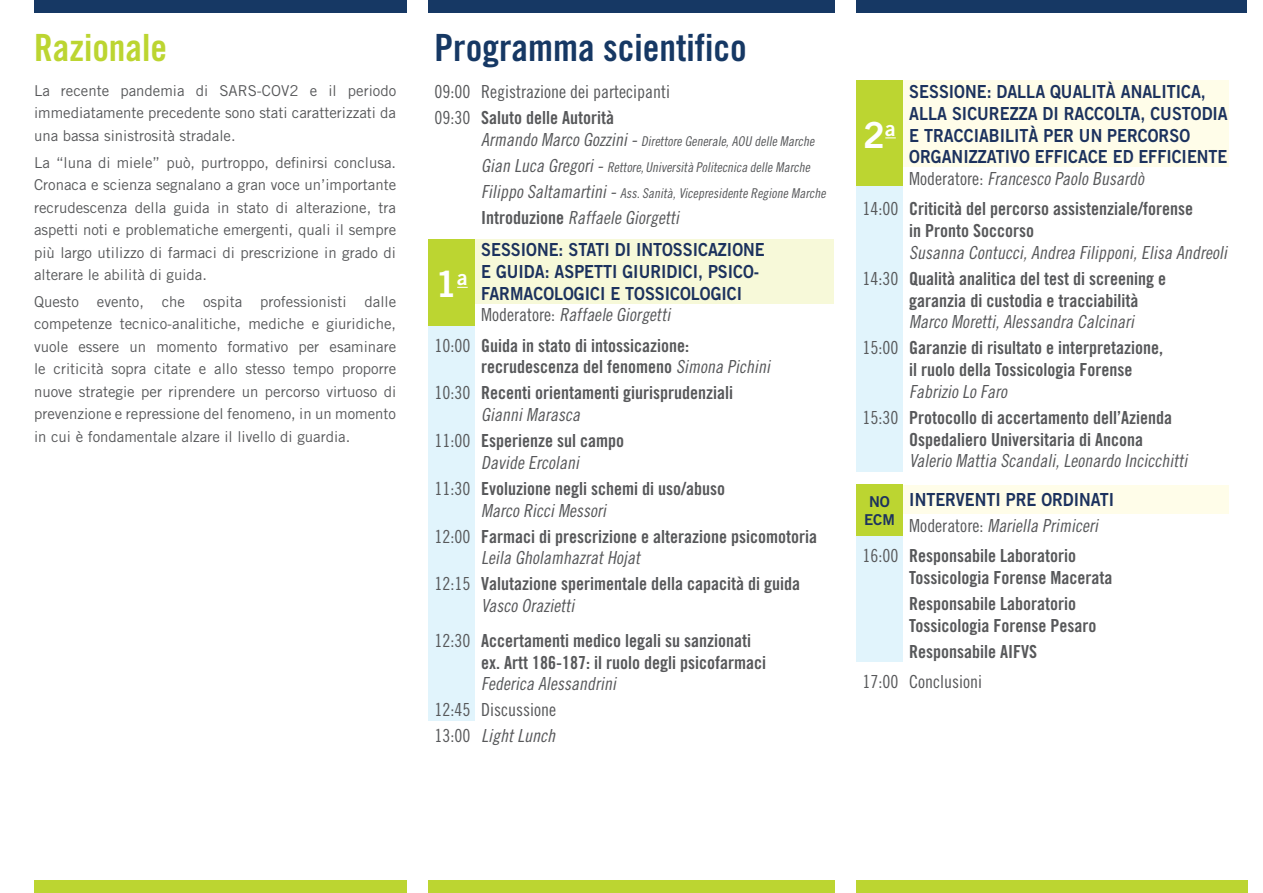
<style>
.page{position:relative;width:1263px;height:893px;background:#fff}
.page>*{position:absolute;margin:0;border:0;box-sizing:border-box;transform-origin:0 0}
.t1{font:37.5px "Trade Gothic Bold Cond Twenty";color:#163864}
.t2{font:37.5px "Trade Gothic Bold Cond Twenty";color:#bcd531}
.t3{font:36px "Trade Gothic Bold Two";color:#fff}
.t4{font:18px/21.8px "Trade Gothic Bold Cond Twenty";color:#57585a}
.t5{font:italic 18px "Trade Gothic Cond Eighteen";color:#57585a}
.t6{font:18px/21.8px "Trade Gothic Bold Two";color:#1c325e;scale:.9 1}
.t7{font:18px "Trade Gothic Cond Eighteen";color:#57585a}
.t8{font:18px "Trade Gothic Cond Eighteen Obl";color:#57585a}
.t9{font:15px/22.5px "Trade Gothic";color:#57585a;text-align:justify}
.t10{font:15px/18px "Trade Gothic Bold Two";color:#1c325e;text-align:center}
.t11{font:italic 13.5px/26px "Trade Gothic Cond Eighteen";color:#57585a}
.s1{font-family:"Trade Gothic Cond Eighteen"}
.s2{font-size:18px}
.s3{font-family:"Trade Gothic Bold Cond Twenty";font-style:normal}
.s4{font-style:normal}
.s5{font-family:"Trade Gothic Cond Eighteen";font-style:italic}
.s6{font-family:"Minion Pro";color:#231f20}
</style>
<div class="page">
<div style="left:429px;top:326px;width:46px;height:395px;background:#e1f4fc"></div>
<div style="left:429px;top:239px;width:405px;height:65px;background:#f7f9d9"></div>
<div style="left:34px;top:0;width:373px;height:13px;background:#163864"></div>
<div style="left:34px;top:880px;width:373px;height:13px;background:#bcd531"></div>
<div style="left:428px;top:0;width:407px;height:13px;background:#163864"></div>
<div style="left:856px;top:0;width:390px;height:13px;background:#163864"></div>
<div style="left:428px;top:880px;width:407px;height:13px;background:#bcd531"></div>
<div style="left:856px;top:880px;width:392px;height:13px;background:#bcd531"></div>
<div style="left:856px;top:81px;width:373px;height:86px;background:#fffde9"></div>
<div style="left:856px;top:536px;width:47px;height:125px;background:#e1f4fc"></div>
<div style="left:856px;top:167px;width:47px;height:305px;background:#e1f4fc"></div>
<div style="left:856px;top:485px;width:373px;height:28px;background:#fffde9"></div>
<div style="left:428px;top:239px;width:47px;height:87px;background:#bcd531"></div>
<div style="left:856px;top:81px;width:47px;height:105px;background:#bcd531"></div>
<div style="left:856px;top:485px;width:47px;height:51px;background:#bcd531"></div>
<h1 class="t2" style="left:34px;top:25px;width:135px">Razionale</h1>
<p class="t9" style="left:34px;top:79px;width:364px">La recente pandemia di SARS-COV2 e il periodo immediatamente precedente sono stati caratterizzati da una bassa sinistrosità stradale.</p>
<p class="t9" style="left:34px;top:151px;width:364px">La “luna di miele” può, purtroppo, definirsi conclusa.<br>Cronaca e scienza segnalano a gran voce un’importante recrudescenza della guida in stato di alterazione, tra aspetti noti e problematiche emergenti, quali il sempre più largo utilizzo di farmaci di prescrizione in grado di alterare le abilità di guida.</p>
<p class="t9" style="left:34px;top:290px;width:364px">Questo evento, che ospita professionisti dalle competenze tecnico-analitiche, mediche e giuridiche, vuole essere un momento formativo per esaminare le criticità sopra citate e allo stesso tempo proporre nuove strategie per riprendere un percorso virtuoso di prevenzione e repressione del fenomeno, in un momento in cui è fondamentale alzare il livello di guardia.</p>
<h1 class="t1" style="left:434px;top:25px;width:314px">Programma scientifico</h1>
<p class="t7" style="left:434px;top:81px;width:237px">09:00 Registrazione dei partecipanti</p>
<p class="t4" style="left:434px;top:107px;width:181px"><span class="s1">09:30</span> Saluto delle Autorità</p>
<p class="t11" style="left:481px;top:128px;width:349px"><span class="s2">Armando Marco Gozzini-</span>Direttore Generale,AOU delle Marche<br><span class="s2">Gian Luca Gregori-</span>Rettore,Università Politecnica delle Marche<br><span class="s2">Filippo Saltamartini-</span>Ass.Sanità,Vicepresidente Regione Marche</p>
<p class="t5" style="left:481px;top:207px;width:203px"><span class="s3">I n t r o d u z i o n e</span> Raffaele Giorgetti</p>
<p class="t6" style="left:481px;top:239px;width:316px">SESSIONE: STATI DI INTOSSICAZIONE<br>E GUIDA: ASPETTI GIURIDICI, PSICO-<br>FARMACOLOGICI E TOSSICOLOGICI</p>
<p class="t5" style="left:481px;top:304px;width:194px"><span class="s4">M o d e r a t o r e :</span> Raffaele Giorgetti</p>
<p class="t4" style="left:481px;top:334px;width:294px;text-indent:-47px"><span class="s1">10:00</span> Guida in stato di intossicazione: recrudescenza del fenomeno <span class="s5">Simona Pichini</span></p>
<p class="t4" style="left:434px;top:382px;width:300px"><span class="s1">10:30</span> Recenti orientamenti giurisprudenziali</p>
<p class="t5" style="left:481px;top:404px;width:104px">GianniMarasca</p>
<p class="t4" style="left:434px;top:430px;width:191px"><span class="s1">11:00</span> Esperienze sul campo</p>
<p class="t5" style="left:481px;top:452px;width:103px">Davide Ercolani</p>
<p class="t4" style="left:434px;top:478px;width:292px"><span class="s1">11:30</span> Evoluzione negli schemi di uso/abuso</p>
<p class="t5" style="left:481px;top:500px;width:130px">Marco RicciMessori</p>
<p class="t4" style="left:434px;top:525px;width:386px"><span class="s1">12:00</span> Farmaci di prescrizione e alterazione psicomotoria<span class="s6"> </span></p>
<p class="t5" style="left:481px;top:547px;width:164px">Leila GholamhazratHojat</p>
<p class="t4" style="left:434px;top:573px;width:369px"><span class="s1">12:15</span> Valutazione sperimentale della capacità di guida<span class="s6"> </span></p>
<p class="t5" style="left:481px;top:595px;width:99px">Vasco Orazietti</p>
<p class="t4" style="left:481px;top:629px;width:288px;text-indent:-47px"><span class="s1">12:30</span> Accertamenti medico legali su sanzionati ex. Artt 186-187: il ruolo degli psicofarmaci<span class="s6"> </span></p>
<p class="t5" style="left:481px;top:673px;width:140px">Federica Alessandrini</p>
<p class="t7" style="left:434px;top:699px;width:123px">12:45 Discussione</p>
<p class="t8" style="left:434px;top:725px;width:122px"><span class="s1">13:00</span> Light Lunch</p>
<h2 class="t3" style="left:435px;top:262px;width:34px">1<sup>a</sup></h2>
<p class="t6" style="left:909px;top:80px;width:355px">SESSIONE: DALLA QUALITÀ ANALITICA, ALLA SICUREZZA DI RACCOLTA, CUSTODIA E TRACCIABILITÀ PER UN PERCORSO ORGANIZZATIVO EFFICACE ED EFFICIENTE</p>
<p class="t5" style="left:909px;top:168px;width:240px"><span class="s4">M o d e r a t o re :</span> Francesco Paolo Busardò</p>
<p class="t4" style="left:909px;top:198px;width:285px;text-indent:-47px"><span class="s1">14:00</span> Criticità del percorso assistenziale/forense in Pronto Soccorso</p>
<p class="t5" style="left:909px;top:242px;width:323px">Susanna Contucci,Andrea Filipponi,Elisa Andreoli</p>
<p class="t4" style="left:909px;top:267px;width:258px;text-indent:-47px"><span class="s1">14:30</span> Qualità analitica del test di screening e garanzia di custodia e tracciabilità</p>
<p class="t5" style="left:909px;top:311px;width:230px">Marco Moretti,Alessandra Calcinari</p>
<p class="t4" style="left:909px;top:337px;width:255px;text-indent:-47px"><span class="s1">15:00</span> Garanzie di risultato e interpretazione, il ruolo della Tossicologia Forense</p>
<p class="t5" style="left:909px;top:381px;width:103px">Fabrizio Lo Faro</p>
<p class="t4" style="left:909px;top:406px;width:264px;text-indent:-47px"><span class="s1">15:30</span> Protocollo di accertamento dell’Azienda<br>Ospedaliero Universitaria di Ancona</p>
<p class="t5" style="left:909px;top:450px;width:283px">Valerio Mattia Scandali,Leonardo Incicchitti</p>
<p class="t6" style="left:909px;top:488px;width:229px">INTERVENTI PRE ORDINATI</p>
<p class="t5" style="left:909px;top:515px;width:194px"><span class="s4">M o d e ra t o re :</span> Mariella Primiceri</p>
<p class="t4" style="left:909px;top:545px;width:205px;text-indent:-47px"><span class="s1">16:00</span> Responsabile Laboratorio<br>Tossicologia Forense Macerata</p>
<p class="t4" style="left:909px;top:593px;width:189px">Responsabile Laboratorio<br>Tossicologia Forense Pesaro</p>
<p class="t4" style="left:909px;top:640px;width:129px">Responsabile AIFVS</p>
<p class="t7" style="left:862px;top:671px;width:121px">17:00 Conclusioni</p>
<h2 class="t3" style="left:863px;top:113px;width:34px">2<sup>a</sup></h2>
<p class="t10" style="left:864px;top:493px;width:32px">NO<br>ECM</p>
</div>
